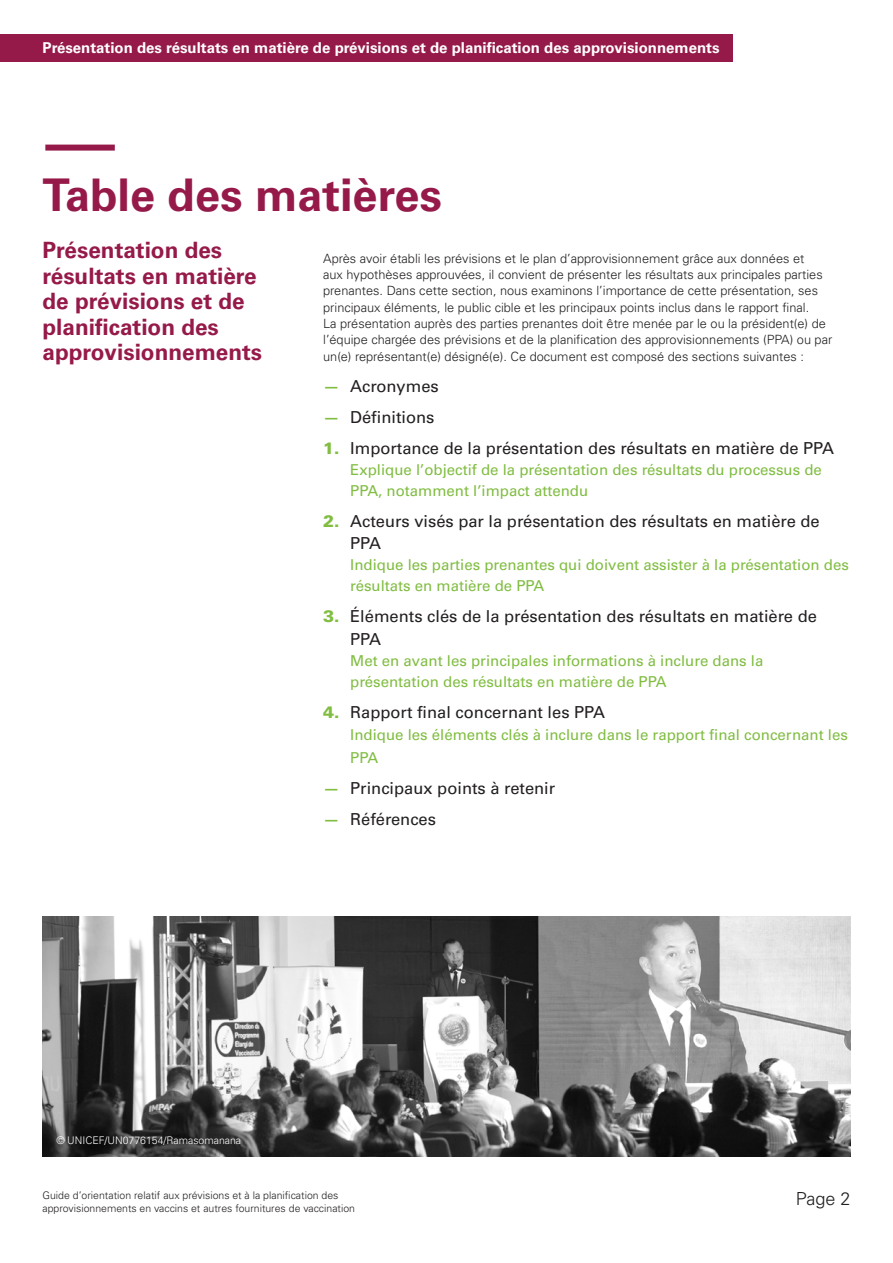
<style>
.page{position:relative;width:893px;height:1263px;background:#fff}
.page>*{position:absolute;margin:0;border:0;box-sizing:border-box;transform-origin:0 0}
.Section_Title{font:45px "Univers LT 65 Bd";color:#961a49}
.Subtitle{font:22.5px/25.5px "Univers LT 65 Bd";color:#961a49}
.t1{font:300 18px "Univers LT Pro 45";color:#231f20}
.t2{font:16.5px/22.5px "Univers LT 55 Rm";color:#231f20}
.t3{font:15px/21px "Univers LT 55 Rm";color:#80bd41}
.Running_header{font:700 15px "Univers LT Pro 65";color:#fff}
.Body{font:12.75px/16.4px "Univers LT 45 Lt";color:#231f20}
.t4{font:300 10.5px/12.6px "Univers LT Pro 45";color:#231f20}
.Img_Credits{font:10.5px "Univers LT 45 Lt";color:#fff}
.s1{font-family:"Univers LT 65 Bd";color:#80bd41}
.s2{font-family:"Univers LT 75 Blk";color:#80bd41}
</style>
<div class="page">
<div style="left:45px;top:145px;width:70px;height:6px;background:#961a49"></div>
<img style="left:43px;top:916px;width:807px;height:241px">
<div style="left:0;top:34px;width:732px;height:28px;background:#961a49"></div>
<p class="Running_header" style="left:43px;top:39px;width:678px">Présentation des résultats en matière de prévisions et de planification des approvisionnements</p>
<p class="Section_Title" style="left:43px;top:169px;width:401px">Table des matières</p>
<p class="Subtitle" style="left:43px;top:238px;width:221px">Présentation des résultats en matière de prévisions et de planification des approvisionnements</p>
<p class="Body" style="left:323px;top:250px;width:511px">Après avoir établi les prévisions et le plan d’approvisionnement grâce aux données et<br>aux hypothèses approuvées, il convient de présenter les résultats aux principales parties prenantes. Dans cette section, nous examinons l’importance de cette présentation, ses principaux éléments, le public cible et les principaux points inclus dans le rapport final.<br>La présentation auprès des parties prenantes doit être menée par le ou la président(e) de l’équipe chargée des prévisions et de la planification des approvisionnements (PPA) ou par un(e) représentant(e) désigné(e). Ce document est composé des sections suivantes :</p>
<p class="t2" style="left:323px;top:375px;width:117px"><span class="s1">—</span> Acronymes</p>
<p class="t2" style="left:323px;top:406px;width:113px"><span class="s1">—</span> Définitions</p>
<p class="t2" style="left:323px;top:437px;width:512px"><span class="s2">1.</span> Importance de la présentation des résultats en matière de PPA</p>
<p class="t3" style="left:350px;top:459px;width:473px">Explique l’objectif de la présentation des résultats du processus de<br>PPA, notamment l’impact attendu</p>
<p class="t2" style="left:350px;top:510px;width:471px;text-indent:-27px"><span class="s2">2.</span> Acteurs visés par la présentation des résultats en matière de<br>PPA</p>
<p class="t3" style="left:350px;top:554px;width:500px">Indique les parties prenantes qui doivent assister à la présentation des résultats en matière de PPA</p>
<p class="t2" style="left:350px;top:605px;width:468px;text-indent:-27px"><span class="s2">3.</span> Éléments clés de la présentation des résultats en matière de<br>PPA</p>
<p class="t3" style="left:350px;top:650px;width:415px">Met en avant les principales informations à inclure dans la présentation des résultats en matière de PPA</p>
<p class="t2" style="left:323px;top:701px;width:283px"><span class="s2">4.</span> Rapport final concernant les PPA</p>
<p class="t3" style="left:350px;top:724px;width:499px;line-height:22.5px">Indique les éléments clés à inclure dans le rapport final concernant les<br>PPA</p>
<p class="t2" style="left:323px;top:777px;width:234px"><span class="s1">—</span> Principaux points à retenir</p>
<p class="t2" style="left:323px;top:808px;width:114px"><span class="s1">—</span> Références</p>
<p class="Img_Credits" style="left:56px;top:1134px;width:186px">© UNICEF/UN0776154/Ramasomanana</p>
<p class="t4" style="left:43px;top:1189px;width:314px">Guide d’orientation relatif aux prévisions et à la planification des approvisionnements en vaccins et autres fournitures de vaccination</p>
<h3 class="t1" style="left:796px;top:1187px;width:56px">Page 2</h3>
</div>
